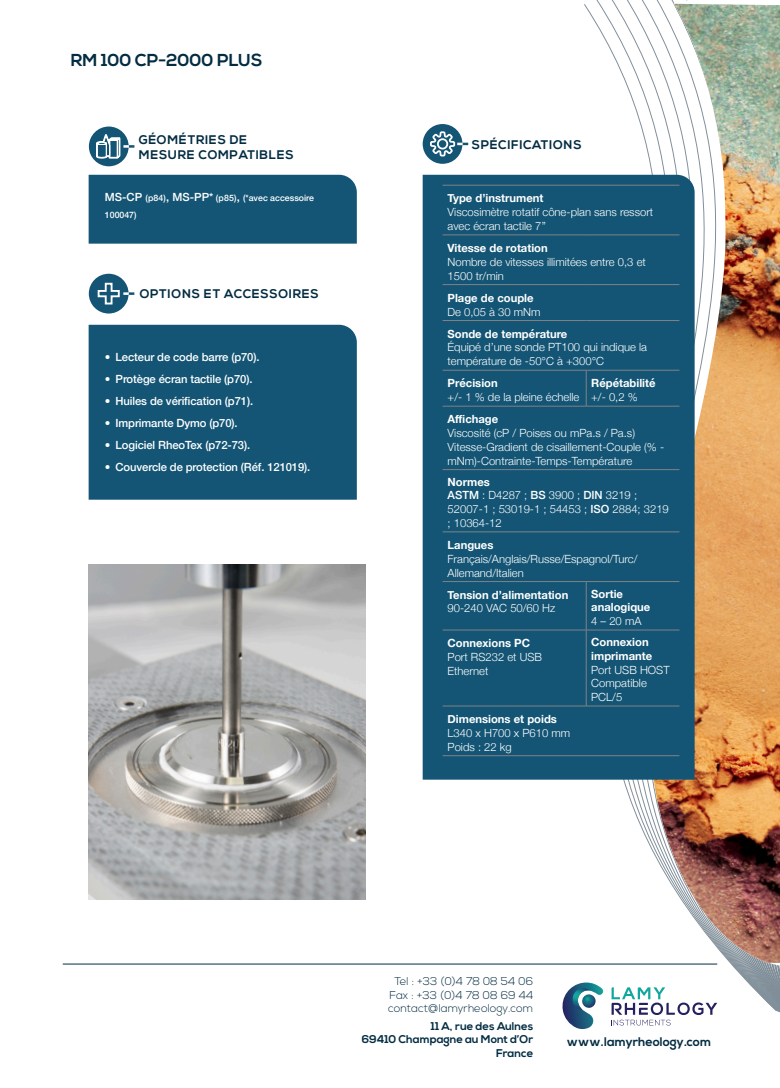
<style>
.page{position:relative;width:780px;height:1088px;background:#fff}
.page>*{position:absolute;margin:0;border:0;box-sizing:border-box;transform-origin:0 0}
.t1{font:700 17.25px "Nexa";color:#032c42}
.t2{font:700 12.5px "Nexa";letter-spacing:.05em;color:#032c42}
.t3{font:700 12.5px "Nexa";color:#032c42}
.t4{font:300 11.25px/13.8px "Helvetica Neue";color:#fff}
.t5{font:700 11.25px/13.8px "Helvetica Neue";color:#fff}
.t6{font:500 11.25px "Helvetica Neue";letter-spacing:-.01em;color:#fff}
.t7{font:300 11.25px/13.5px "Nexa";color:#032c42;text-align:center}
.t8{font:700 11.25px/13.5px "Nexa";color:#032c42;text-align:right}
.t9{font:500 8.75px/17.5px "Helvetica Neue";color:#fff}
.s1{font-size:11.25px}
.s2{font-weight:500}
</style>
<div class="page">
<svg style="left:611px;top:1023px;width:52px;height:3px"></svg>
<svg style="left:567px;top:1020px;width:27px;height:9px"></svg>
<hr style="left:63px;top:964px;width:654px;height:1px;background:#032c42">
<svg style="left:760px;top:995px;width:20px;height:18px"></svg>
<svg style="left:634px;top:0;width:146px;height:995px"></svg>
<img style="left:634px;top:4px;width:146px;height:959px">
<div style="left:422px;top:124px;width:40px;height:40px;background:#145575;border-radius:50%"></div>
<div style="left:422px;top:175px;width:272px;height:605px;background:#145575"></div>
<svg style="left:430px;top:131px;width:38px;height:25px"></svg>
<div style="left:89px;top:175px;width:268px;height:69px;background:#145575"></div>
<div style="left:89px;top:325px;width:268px;height:175px;background:#145575"></div>
<hr style="left:442px;top:185px;width:144px;height:1px;background:#808285">
<hr style="left:586px;top:185px;width:93px;height:1px;background:#808285">
<hr style="left:442px;top:235px;width:144px;height:1px;background:#808285">
<hr style="left:586px;top:235px;width:93px;height:1px;background:#808285">
<hr style="left:442px;top:284px;width:144px;height:1px;background:#808285">
<hr style="left:586px;top:284px;width:93px;height:1px;background:#808285">
<hr style="left:442px;top:320px;width:144px;height:1px;background:#808285">
<hr style="left:586px;top:320px;width:93px;height:1px;background:#808285">
<hr style="left:442px;top:370px;width:144px;height:1px;background:#808285">
<hr style="left:586px;top:370px;width:93px;height:1px;background:#808285">
<hr style="left:586px;top:370px;width:1px;height:36px;background:#808285">
<hr style="left:442px;top:406px;width:144px;height:1px;background:#808285">
<hr style="left:586px;top:406px;width:93px;height:1px;background:#808285">
<hr style="left:442px;top:469px;width:144px;height:1px;background:#808285">
<hr style="left:586px;top:469px;width:93px;height:1px;background:#808285">
<hr style="left:442px;top:532px;width:144px;height:1px;background:#808285">
<hr style="left:586px;top:532px;width:93px;height:1px;background:#808285">
<hr style="left:442px;top:581px;width:144px;height:1px;background:#808285">
<hr style="left:586px;top:581px;width:93px;height:1px;background:#808285">
<hr style="left:586px;top:582px;width:1px;height:48px;background:#808285">
<hr style="left:442px;top:630px;width:144px;height:1px;background:#808285">
<hr style="left:586px;top:630px;width:93px;height:1px;background:#808285">
<hr style="left:586px;top:630px;width:1px;height:76px;background:#808285">
<hr style="left:442px;top:706px;width:144px;height:1px;background:#808285">
<hr style="left:586px;top:706px;width:93px;height:1px;background:#808285">
<hr style="left:442px;top:755px;width:144px;height:1px;background:#808285">
<hr style="left:586px;top:755px;width:93px;height:1px;background:#808285">
<img style="left:89px;top:564px;width:277px;height:335px">
<div style="left:89px;top:127px;width:40px;height:39px;background:#145575;border-radius:50%"></div>
<svg style="left:96px;top:134px;width:38px;height:25px"></svg>
<div style="left:89px;top:274px;width:40px;height:39px;background:#145575;border-radius:50%"></div>
<svg style="left:97px;top:282px;width:37px;height:23px"></svg>
<p class="t1" style="left:71px;top:50px;width:193px">RM 100 CP-2000 PLUS</p>
<p class="t2" style="left:139px;top:132px;width:109px">GÉOMÉTRIES DE</p>
<p class="t2" style="left:139px;top:147px;width:156px">MESURE COMPATIBLES</p>
<p class="t9" style="left:105px;top:188px;width:210px"><span class="s1">MS-CP</span> (p84)<span class="s1">, MS-PP*</span> (p85)<span class="s1">,</span> (*avec accessoire<br>100047)</p>
<p class="t2" style="left:140px;top:287px;width:180px">OPTIONS ET ACCESSOIRES</p>
<p class="t6" style="left:105px;top:348px;width:156px">• Lecteur de code barre (p70).</p>
<p class="t6" style="left:105px;top:370px;width:149px">• Protège écran tactile (p70).</p>
<p class="t6" style="left:105px;top:392px;width:150px">• Huiles de vérification (p71).</p>
<p class="t6" style="left:105px;top:414px;width:134px">• Imprimante Dymo (p70).</p>
<p class="t6" style="left:105px;top:436px;width:147px">• Logiciel RheoTex (p72-73).</p>
<p class="t6" style="left:105px;top:458px;width:207px">• Couvercle de protection (Réf. 121019).</p>
<p class="t2" style="left:471px;top:137px;width:111px">SPÉCIFICATIONS</p>
<p class="t5" style="left:447px;top:192px;width:97px">Type d’instrument</p>
<p class="t4" style="left:447px;top:204px;width:207px">Viscosimètre rotatif cône-plan sans ressort avec écran tactile 7’’</p>
<p class="t5" style="left:447px;top:241px;width:102px">Vitesse de rotation</p>
<p class="t4" style="left:447px;top:254px;width:200px">Nombre de vitesses illimitées entre 0,3 et<br>1500 tr/min</p>
<p class="t5" style="left:447px;top:291px;width:88px">Plage de couple</p>
<p class="t4" style="left:447px;top:304px;width:94px">De 0,05 à 30 mNm</p>
<p class="t5" style="left:447px;top:327px;width:121px">Sonde de température</p>
<p class="t4" style="left:447px;top:340px;width:201px">Équipé d’une sonde PT100 qui indique la température de -50°C à +300°C</p>
<p class="t5" style="left:447px;top:377px;width:52px">Précision</p>
<p class="t4" style="left:447px;top:389px;width:133px">+/- 1 % de la pleine échelle</p>
<p class="t5" style="left:591px;top:377px;width:66px">Répétabilité</p>
<p class="t4" style="left:591px;top:389px;width:48px">+/- 0,2 %</p>
<p class="t5" style="left:447px;top:413px;width:52px">Affichage</p>
<p class="t4" style="left:447px;top:425px;width:189px">Viscosité (cP / Poises ou mPa.s / Pa.s)</p>
<p class="t4" style="left:447px;top:439px;width:218px">Vitesse-Gradient de cisaillement-Couple (% - mNm)-Contrainte-Temps-Température</p>
<p class="t5" style="left:447px;top:475px;width:44px">Normes</p>
<p class="t4" style="left:447px;top:488px;width:223px"><span class="s2">ASTM</span> : D4287 ; <span class="s2">BS</span> 3900 ; <span class="s2">DIN</span> 3219 ;<br>52007-1 ; 53019-1 ; 54453 ; <span class="s2">ISO</span> 2884; 3219 ; 10364-12</p>
<p class="t5" style="left:447px;top:538px;width:47px">Langues</p>
<p class="t4" style="left:447px;top:551px;width:191px">Français/Anglais/Russe/Espagnol/Turc/<br>Allemand/Italien</p>
<p class="t5" style="left:447px;top:588px;width:122px">Tension d’alimentation</p>
<p class="t4" style="left:447px;top:601px;width:109px">90-240 VAC 50/60 Hz</p>
<p class="t5" style="left:591px;top:587px;width:61px">Sortie analogique</p>
<p class="t4" style="left:591px;top:613px;width:52px">4 – 20 mA</p>
<p class="t5" style="left:447px;top:637px;width:84px">Connexions PC</p>
<p class="t4" style="left:447px;top:649px;width:96px">Port RS232 et USB</p>
<p class="t4" style="left:447px;top:663px;width:42px">Ethernet</p>
<p class="t5" style="left:447px;top:712px;width:111px">Dimensions et poids</p>
<p class="t4" style="left:447px;top:725px;width:124px">L340 x H700 x P610 mm</p>
<p class="t4" style="left:447px;top:739px;width:66px">Poids : 22 kg</p>
<p class="t5" style="left:591px;top:635px;width:62px">Connexion imprimante</p>
<p class="t4" style="left:591px;top:662px;width:80px">Port USB HOST</p>
<p class="t4" style="left:591px;top:675px;width:57px">Compatible<br>PCL/5</p>
<p class="t7" style="left:388px;top:975px;width:147px">Tel : +33 (0)4 78 08 54 06<br>Fax : +33 (0)4 78 08 69 44 contact@lamyrheology.com</p>
<p class="t8" style="left:361px;top:1019px;width:173px">11 A, rue des Aulnes<br>69410 Champagne au Mont d’Or<br>France</p>
<p class="t3" style="left:566px;top:1034px;width:146px">www.lamyrheology.com</p>
</div>
